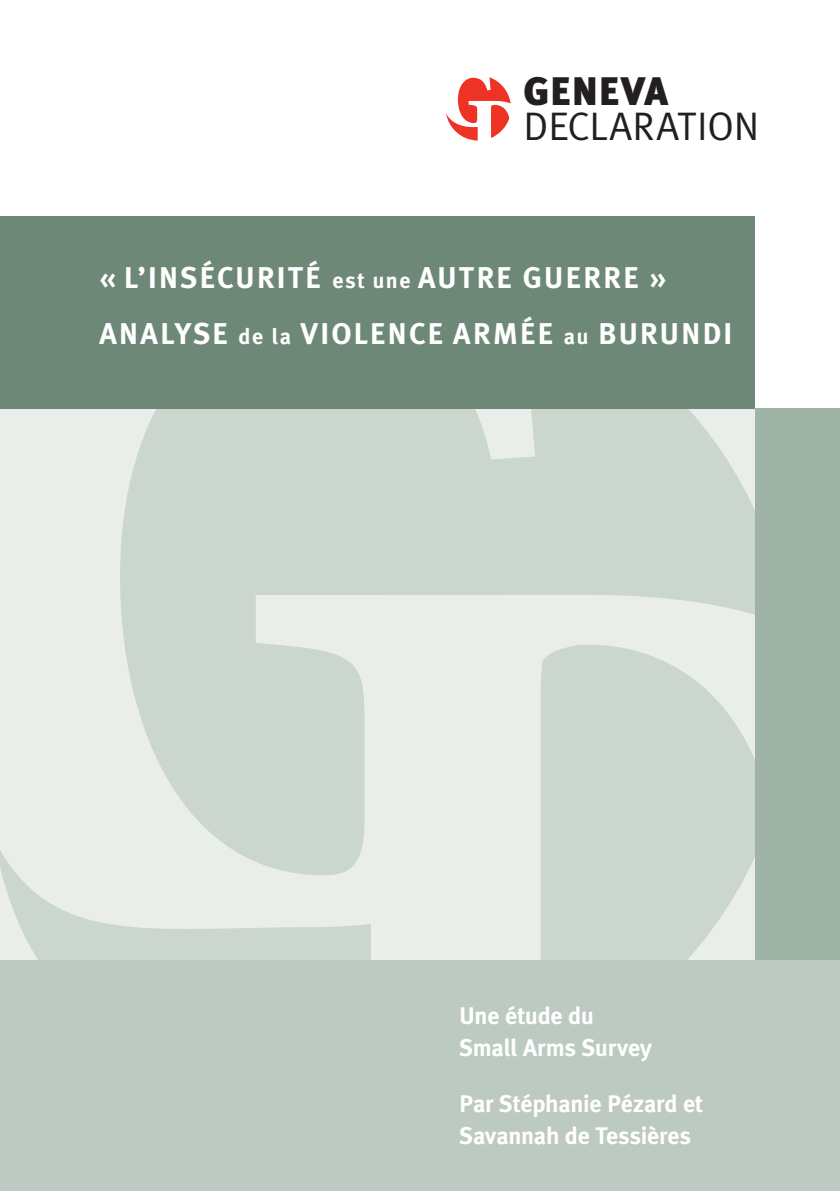
<style>
.page{position:relative;width:840px;height:1191px;background:#fff}
.page>*{position:absolute;margin:0;border:0;box-sizing:border-box;transform-origin:0 0}
.t1{font:39.8px "Meta Plus Normal";letter-spacing:-.005em;color:#231f20}
.t2{font:900 39.8px "Meta Plus";letter-spacing:.01em;color:#231f20}
.t3{font:700 30px/56px "Meta Plus";letter-spacing:.06em;color:#fff}
.t4{font:700 24px/32px "Meta Plus";letter-spacing:-.01em;color:#fff}
.s1{font-size:22px}
</style>
<div class="page">
<div style="left:0;top:408px;width:839px;height:783px;background:#a0b3a7"></div>
<svg style="left:0;top:408px;width:754px;height:552px;background:#d7e0da"></svg>
<svg style="left:446px;top:77px;width:64px;height:64px"></svg>
<div style="left:0;top:960px;width:839px;height:231px;background:#bccac1"></div>
<div style="left:0;top:216px;width:754px;height:192px;background:#6e8878"></div>
<h1 class="t2" style="left:523px;top:68px;width:146px">GENEVA</h1>
<h1 class="t1" style="left:523px;top:104px;width:237px">DECLARATION</h1>
<p class="t3" style="left:99px;top:249px;width:339px">« L’insécurité <span class="s1">est une</span> aut</p>
<p class="t3" style="left:99px;top:249px;width:634px;text-indent:377px">re gu erre » analyse <span class="s1">de la</span> violence armée <span class="s1">au</span> burundi</p>
<p class="t4" style="left:459px;top:999px;width:194px">Une étude du<br>Small Arms Survey</p>
<p class="t4" style="left:459px;top:1087px;width:245px">Par Stéphanie Pézard et<br>Savannah de Tessières</p>
</div>
